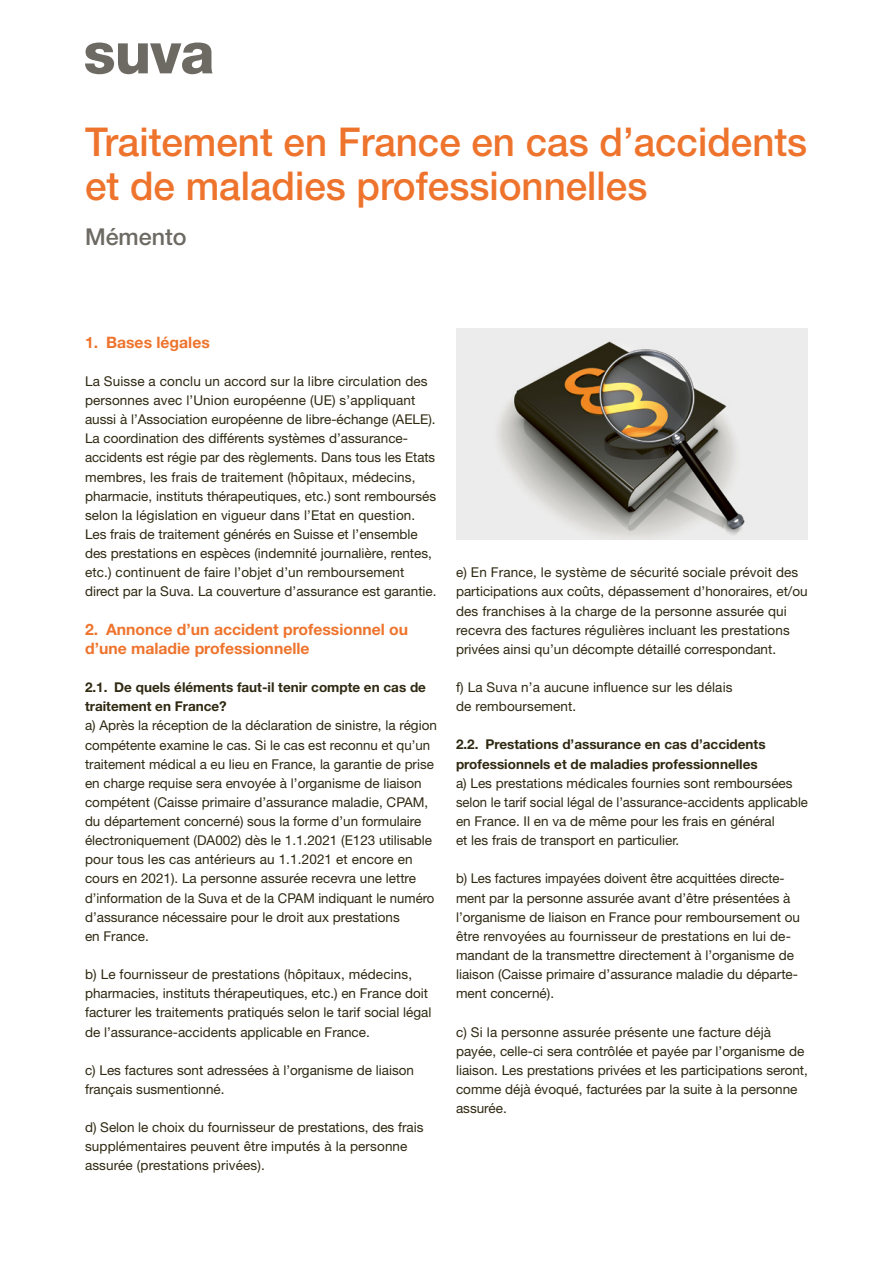
<style>
.page{position:relative;width:893px;height:1263px;background:#fff}
.page>*{position:absolute;margin:0;border:0;box-sizing:border-box;transform-origin:0 0}
.t1{font:500 39.75px/43.5px "Helvetica Neue LT Std";color:#ee742d}
.t2{font:500 23.25px "Helvetica Neue LT Std";color:#6d6a63}
.t3{font:700 15.75px/19.2px "Helvetica Neue LT Std";color:#ee742d}
.t4{font:13.5px/19.2px "Helvetica Neue LT Std";color:#2f2912}
.t5{font:700 13.5px/19.2px "Helvetica Neue LT Std";color:#2f2912}
</style>
<div class="page">
<img style="left:456px;top:328px;width:352px;height:211px">
<svg style="left:85px;top:43px;width:128px;height:31px"></svg>
<h1 class="t1" style="left:85px;top:120px;width:724px">Traitement en France en cas d’accidents et de maladies professionnelles</h1>
<h2 class="t2" style="left:85px;top:223px;width:103px">Mémento</h2>
<p class="t3" style="left:85px;top:332px;width:126px">1. Bases légales</p>
<p class="t4" style="left:85px;top:371px;width:353px">La Suisse a conclu un accord sur la libre circulation des personnes avec l’Union européenne (UE) s’appliquant aussi à l’Association européenne de libre-échange (AELE).<br>La coordination des différents systèmes d’assurance&shy;accidents est régie par des règlements. Dans tous les Etats membres, les frais de traitement (hôpitaux, médecins, pharmacie, instituts thérapeutiques, etc.) sont remboursés selon la législation en vigueur dans l’Etat en question.<br>Les frais de traitement générés en Suisse et l’ensemble des prestations en espèces (indemnité journalière, rentes, etc.) continuent de faire l’objet d’un remboursement direct par la Suva. La couverture d’assurance est garantie.</p>
<p class="t3" style="left:85px;top:619px;width:325px">2. Annonce d’un accident professionnel ou d’une maladie professionnelle</p>
<p class="t5" style="left:85px;top:677px;width:342px">2.1. De quels éléments faut-il tenir compte en cas de traitement en France?</p>
<p class="t4" style="left:85px;top:716px;width:353px">a) Après la réception de la déclaration de sinistre, la région compétente examine le cas. Si le cas est reconnu et qu’un traitement médical a eu lieu en France, la garantie de prise en charge requise sera envoyée à l’organisme de liaison compétent (Caisse primaire d’assurance maladie, CPAM, du département concerné) sous la forme d’un formulaire électroniquement (DA002) dès le 1.1.2021 (E123 utilisable pour tous les cas antérieurs au 1.1.2021 et encore en cours en 2021). La personne assurée recevra une lettre d’information de la Suva et de la CPAM indiquant le numéro d’assurance nécessaire pour le droit aux prestations<br>en France.</p>
<p class="t4" style="left:85px;top:964px;width:348px">b) Le fournisseur de prestations (hôpitaux, médecins, pharmacies, instituts thérapeutiques, etc.) en France doit facturer les traitements pratiqués selon le tarif social légal de l’assurance-accidents applicable en France.</p>
<p class="t4" style="left:85px;top:1060px;width:330px">c) Les factures sont adressées à l’organisme de liaison français susmentionné.</p>
<p class="t4" style="left:85px;top:1117px;width:340px">d) Selon le choix du fournisseur de prestations, des frais supplémentaires peuvent être imputés à la personne assurée (prestations privées).</p>
<p class="t4" style="left:456px;top:563px;width:353px">e) En France, le système de sécurité sociale prévoit des participations aux coûts, dépassement d’honoraires, et/ou des franchises à la charge de la personne assurée qui recevra des factures régulières incluant les prestations privées ainsi qu’un décompte détaillé correspondant.</p>
<p class="t4" style="left:456px;top:677px;width:278px">f) La Suva n’a aucune influence sur les délais de remboursement.</p>
<p class="t5" style="left:456px;top:735px;width:311px">2.2. Prestations d’assurance en cas d’accidents professionnels et de maladies professionnelles</p>
<p class="t4" style="left:456px;top:773px;width:353px">a) Les prestations médicales fournies sont remboursées selon le tarif social légal de l’assurance-accidents applicable en France. Il en va de même pour les frais en général<br>et les frais de transport en particulier.</p>
<p class="t4" style="left:456px;top:869px;width:345px">b) Les factures impayées doivent être acquittées directe&shy;ment par la personne assurée avant d’être présentées à l’organisme de liaison en France pour remboursement ou être renvoyées au fournisseur de prestations en lui de&shy;mandant de la transmettre directement à l’organisme de liaison (Caisse primaire d’assurance maladie du départe&shy;ment concerné).</p>
<p class="t4" style="left:456px;top:1022px;width:353px">c) Si la personne assurée présente une facture déjà payée, celle-ci sera contrôlée et payée par l’organisme de liaison. Les prestations privées et les participations seront, comme déjà évoqué, facturées par la suite à la personne assurée.</p>
</div>
